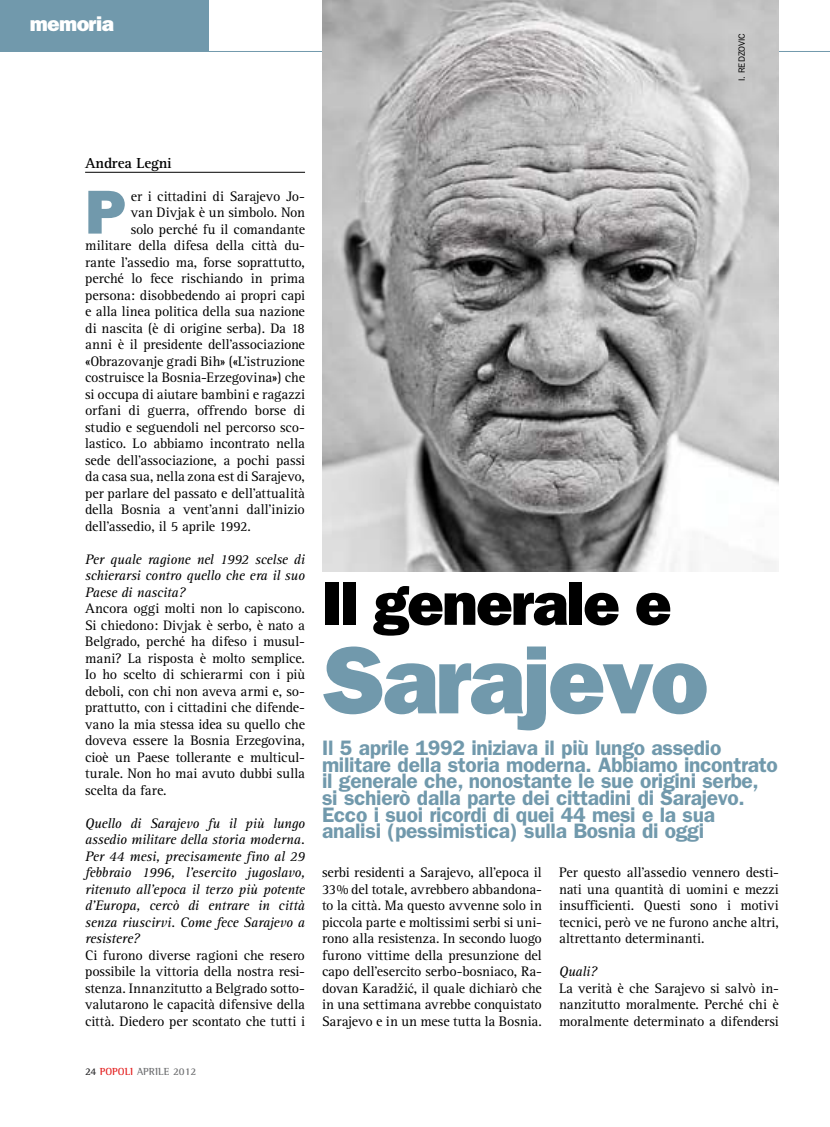
<style>
.page{position:relative;width:830px;height:1127px;background:#fff}
.page>*{position:absolute;margin:0;border:0;box-sizing:border-box;transform-origin:0 0}
.t1{font:96px "ITC Franklin Gothic Std Hvy";letter-spacing:-.03em;color:#7199ac}
.t2{font:62.4px "ITC Franklin Gothic Std Hvy";color:#7199ac}
.t3{font:61.5px "ITC Franklin Gothic Std Hvy";letter-spacing:-.03em;color:#000}
.t4{font:600 21px/16.5px "ITC Franklin Gothic Std";letter-spacing:-.015em;color:#7199ac}
.t5{font:21px "ITC Franklin Gothic Std Hvy";letter-spacing:-.03em;color:#fff}
.t6{font:700 15px "Rotis Serif";letter-spacing:-.01em;color:#000}
.t7{font:14.25px/16.5px "Rotis Serif";letter-spacing:-.005em;color:#000;text-align:justify}
.t8{font:italic 14.25px/16.5px "Rotis Serif";letter-spacing:-.015em;color:#000;text-align:justify}
.t9{font:700 10.5px "Rotis Semi Serif";color:#e42121}
.t10{font:700 10.5px "Rotis Semi Serif";color:#707173}
.t11{font:9px "ITC Franklin Gothic Std";letter-spacing:.005em;color:#000}
.s1{color:#28282a}
.s2{color:#707173}
.s3{font-family:"Times New Roman"}
</style>
<div class="page">
<hr style="left:0;top:51px;width:829px;height:1px;background:#7199ac">
<hr style="left:85px;top:172px;width:220px;height:1px;background:#000">
<img style="left:322px;top:0;width:456px;height:571px">
<div style="left:0;top:0;width:208px;height:51px;background:#7199ac"></div>
<h3 class="t5" style="left:30px;top:12px;width:86px">memoria</h3>
<p class="t11" style="left:736px;top:81px;width:50px;rotate:-90deg">I. REDZOVIC</p>
<p class="t6" style="left:85px;top:154px;width:88px">Andrea Legni</p>
<h2 class="t2" style="left:85px;top:175px;width:43px">P</h2>
<p class="t7" style="left:131px;top:188px;width:176px">er i cittadini di Sarajevo Jo-</p>
<p class="t7" style="left:131px;top:205px;width:176px">van Divjak è un simbolo. Non</p>
<p class="t7" style="left:131px;top:221px;width:176px">solo perché fu il comandante</p>
<p class="t7" style="left:85px;top:238px;width:221px">militare della difesa della città du-</p>
<p class="t7" style="left:85px;top:254px;width:221px">rante l’assedio ma, forse soprattutto,</p>
<p class="t7" style="left:85px;top:271px;width:221px">perché lo fece rischiando in prima</p>
<p class="t7" style="left:85px;top:287px;width:221px">persona: disobbedendo ai propri capi</p>
<p class="t7" style="left:85px;top:304px;width:221px">e alla linea politica della sua nazione</p>
<p class="t7" style="left:85px;top:320px;width:221px">di nascita (è di origine serba). Da 18</p>
<p class="t7" style="left:85px;top:337px;width:221px">anni è il presidente dell’associazione</p>
<p class="t7" style="left:85px;top:353px;width:221px">«Obrazovanje gradi Bih» («L’istruzione</p>
<p class="t7" style="left:85px;top:370px;width:221px">costruisce la Bosnia-Erzegovina») che</p>
<p class="t7" style="left:85px;top:386px;width:221px">si occupa di aiutare bambini e ragazzi</p>
<p class="t7" style="left:85px;top:403px;width:221px">orfani di guerra, offrendo borse di</p>
<p class="t7" style="left:85px;top:419px;width:221px">studio e seguendoli nel percorso sco-</p>
<p class="t7" style="left:85px;top:436px;width:221px">lastico. Lo abbiamo incontrato nella</p>
<p class="t7" style="left:85px;top:452px;width:221px">sede dell’associazione, a pochi passi</p>
<p class="t7" style="left:85px;top:469px;width:221px">da casa sua, nella zona est di Sarajevo,</p>
<p class="t7" style="left:85px;top:485px;width:221px">per parlare del passato e dell’attualità</p>
<p class="t7" style="left:85px;top:502px;width:221px">della Bosnia a vent’anni dall’inizio</p>
<p class="t7" style="left:85px;top:518px;width:167px">dell’assedio, il 5 aprile 1992.</p>
<p class="t8" style="left:85px;top:551px;width:221px">Per quale ragione nel 1992 scelse di schierarsi contro quello che era il suo Paese di nascita?</p>
<p class="t7" style="left:85px;top:601px;width:221px">Ancora oggi molti non lo capiscono.<br>Si chiedono: Divjak è serbo, è nato a Belgrado, perché ha difeso i musul&shy;mani? La risposta è molto semplice.<br>Io ho scelto di schierarmi con i più deboli, con chi non aveva armi e, so&shy;prattutto, con i cittadini che difende&shy;vano la mia stessa idea su quello che doveva essere la Bosnia Erzegovina, cioè un Paese tollerante e multicul&shy;turale. Non ho mai avuto dubbi sulla scelta da fare.</p>
<p class="t8" style="left:85px;top:815px;width:221px">Quello di Sarajevo fu il più lungo assedio militare della storia moderna.<br>Per 44 mesi, precisamente fino al 29 febbraio 1996, l’esercito jugoslavo, ritenuto all’epoca il terzo più potente d’Europa, cercò di entrare in città senza riuscirvi. Come fece Sarajevo a resistere?</p>
<p class="t7" style="left:85px;top:947px;width:221px">Ci furono diverse ragioni che resero possibile la vittoria della nostra resi&shy;stenza. Innanzitutto a Belgrado sotto&shy;valutarono le capacità difensive della città. Diedero per scontato che tutti i</p>
<p class="t9" style="left:85px;top:1065px;width:59px"><span class="s1">24</span> POPOLI <span class="s2">APRILE</span></p>
<p class="t10" style="left:173px;top:1065px;width:25px">2012</p>
<h3 class="t3" style="left:322px;top:567px;width:351px">Il generale e</h3>
<h1 class="t1" style="left:322px;top:624px;width:387px">Sarajevo</h1>
<p class="t4" style="left:322px;top:740px;width:457px">Il 5 aprile 1992 iniziava il più lungo assedio militare della storia moderna. Abbiamo incontrato il generale che, nonostante le sue origini serbe, si schierò dalla parte dei cittadini di Sarajevo.<br>Ecco i suoi ricordi di quei 44 mesi e la sua analisi (pessimistica) sulla Bosnia di oggi</p>
<p class="t7" style="left:322px;top:865px;width:221px">serbi residenti a Sarajevo, all’epoca il 33% del totale, avrebbero abbandona&shy;to la città. Ma questo avvenne solo in piccola parte e moltissimi serbi si uni&shy;rono alla resistenza. In secondo luogo furono vittime della presunzione del capo dell’esercito serbo-bosniaco, Ra&shy;dovan Karadži<span class="s3">ć</span>, il quale dichiarò che in una settimana avrebbe conquistato Sarajevo e in un mese tutta la Bosnia.</p>
<p class="t7" style="left:558px;top:865px;width:221px">Per questo all’assedio vennero desti&shy;nati una quantità di uomini e mezzi insufficienti. Questi sono i motivi tecnici, però ve ne furono anche altri, altrettanto determinanti.</p>
<p class="t8" style="left:558px;top:964px;width:40px">Quali?</p>
<p class="t7" style="left:558px;top:980px;width:221px">La verità è che Sarajevo si salvò in&shy;nanzitutto moralmente. Perché chi è moralmente determinato a difendersi</p>
</div>
